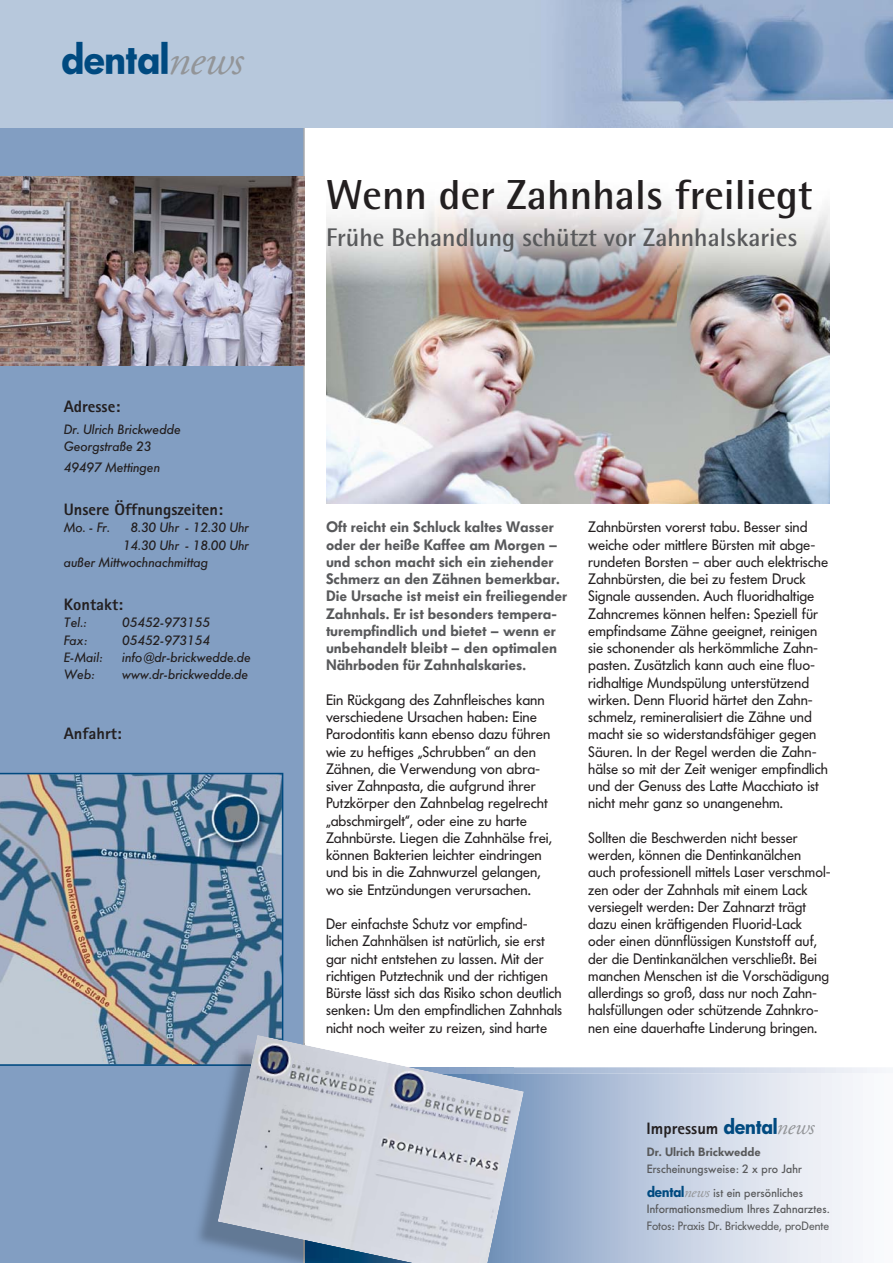
<style>
.page{position:relative;width:893px;height:1263px;background:#fff}
.page>*{position:absolute;margin:0;border:0;box-sizing:border-box;transform-origin:0 0}
.t1{font:800 43.2px "Futura BQ";letter-spacing:-.04em;color:#004a80}
.t2{font:700 42px "Rotis Semi Sans";color:#231f20}
.t3{font:700 25.5px "Rotis Semi Sans";color:#58595b}
.t4{font:800 16.5px "Rotis Sans Serif";color:#231f20}
.t5{font:15px/17.2px "Futura BQ";color:#231f20}
.t6{font:600 15px/17.2px "Futura BQ";color:#58595b}
.t7{font:italic 500 13.5px/17.2px "Futura BQ";color:#231f20}
.t8{font:500 12px/24px "Futura BQ";color:#58595b}
.t9{font:12px "Futura BQ";color:#58595b}
.t10{font:600 12px "Futura BQ";color:#58595b}
.s1{font-family:"Adobe Garamond";font-weight:400;font-style:italic;font-size:44.1px;color:#939598}
.s2{font-family:"Futura BQ";font-size:21.6px;color:#004a80}
.s3{font-family:"Adobe Garamond";font-weight:400;font-style:italic;font-size:22.05px;color:#939598}
.s4{font-weight:800;font-size:15px;color:#004a80}
.s5{font-family:"Adobe Garamond";font-weight:400;font-style:italic;font-size:15px;color:#939598}
</style>
<div class="page">
<svg style="left:524px;top:1073px;width:336px;height:190px"></svg>
<svg style="left:524px;top:1067px;width:362px;height:6px"></svg>
<div style="left:0;top:128px;width:305px;height:1135px;background:#829ec2"></div>
<img style="left:0;top:0;width:893px;height:128px">
<svg style="left:0;top:773px;width:283px;height:293px"></svg>
<img style="left:0;top:177px;width:305px;height:188px">
<img style="left:326px;top:197px;width:503px;height:307px">
<img style="left:192px;top:1066px;width:26px;height:197px">
<img style="left:192px;top:1044px;width:26px;height:22px">
<img style="left:218px;top:1035px;width:306px;height:228px">
<h1 class="t1" style="left:61px;top:34px;width:184px">dental<span class="s1">news</span></h1>
<p class="t4" style="left:64px;top:401px;width:58px">Adresse:</p>
<p class="t7" style="left:64px;top:421px;width:118px">Dr. Ulrich Brickwedde<br>Georgstraße 23</p>
<p class="t7" style="left:64px;top:460px;width:98px">49497 Mettingen</p>
<p class="t4" style="left:64px;top:504px;width:161px">Unsere Öffnungszeiten:</p>
<p class="t7" style="left:64px;top:520px;width:48px">Mo. - Fr.</p>
<p class="t7" style="left:131px;top:520px;width:120px">8.30 Uhr - 12.30 Uhr</p>
<p class="t7" style="left:123px;top:537px;width:128px">14.30 Uhr - 18.00 Uhr</p>
<p class="t7" style="left:64px;top:555px;width:146px">außer Mittwochnachmittag</p>
<p class="t4" style="left:64px;top:599px;width:61px">Kontakt:</p>
<p class="t7" style="left:64px;top:615px;width:24px">Tel.:</p>
<p class="t7" style="left:122px;top:615px;width:89px">05452-973155</p>
<p class="t7" style="left:64px;top:632px;width:25px">Fax:</p>
<p class="t7" style="left:122px;top:632px;width:89px">05452-973154</p>
<p class="t7" style="left:64px;top:650px;width:40px">E-Mail:</p>
<p class="t7" style="left:122px;top:650px;width:130px">info@dr-brickwedde.de</p>
<p class="t7" style="left:64px;top:667px;width:32px">Web:</p>
<p class="t7" style="left:122px;top:667px;width:128px">www.dr-brickwedde.de</p>
<p class="t4" style="left:64px;top:728px;width:60px">Anfahrt:</p>
<h2 class="t2" style="left:326px;top:180px;width:488px">Wenn der Zahnhals freiliegt</h2>
<h3 class="t3" style="left:326px;top:229px;width:473px">Frühe Behandlung schützt vor Zahnhalskaries</h3>
<p class="t6" style="left:326px;top:519px;width:243px">Oft reicht ein Schluck kaltes Wasser oder der heiße Kaffee am Morgen – und schon macht sich ein ziehender Schmerz an den Zähnen bemerkbar.<br>Die Ursache ist meist ein freiliegender Zahnhals. Er ist besonders tempera&shy;turempfindlich und bietet – wenn er unbehandelt bleibt – den optimalen Nährboden für Zahnhalskaries.</p>
<p class="t5" style="left:326px;top:692px;width:227px">Ein Rückgang des Zahnfleisches kann verschiedene Ursachen haben: Eine Parodontitis kann ebenso dazu führen wie zu heftiges „Schrubben“ an den Zähnen, die Verwendung von abra&shy;siver Zahnpasta, die aufgrund ihrer Putzkörper den Zahnbelag regelrecht „abschmirgelt“, oder eine zu harte Zahnbürste. Liegen die Zahnhälse frei, können Bakterien leichter eindringen und bis in die Zahnwurzel gelangen, wo sie Entzündungen verursachen.</p>
<p class="t5" style="left:326px;top:916px;width:238px">Der einfachste Schutz vor empfind&shy;lichen Zahnhälsen ist natürlich, sie erst gar nicht entstehen zu lassen. Mit der richtigen Putztechnik und der richtigen Bürste lässt sich das Risiko schon deutlich senken: Um den empfindlichen Zahnhals nicht noch weiter zu reizen, sind harte</p>
<p class="t5" style="left:588px;top:519px;width:241px">Zahnbürsten vorerst tabu. Besser sind weiche oder mittlere Bürsten mit abge&shy;rundeten Borsten – aber auch elektrische Zahnbürsten, die bei zu festem Druck Signale aussenden. Auch fluoridhaltige Zahncremes können helfen: Speziell für empfindsame Zähne geeignet, reinigen sie schonender als herkömmliche Zahn&shy;pasten. Zusätzlich kann auch eine fluo&shy;ridhaltige Mundspülung unterstützend wirken. Denn Fluorid härtet den Zahn&shy;schmelz, remineralisiert die Zähne und macht sie so widerstandsfähiger gegen Säuren. In der Regel werden die Zahn&shy;hälse so mit der Zeit weniger empfindlich und der Genuss des Latte Macchiato ist nicht mehr ganz so unangenehm.</p>
<p class="t5" style="left:588px;top:830px;width:244px">Sollten die Beschwerden nicht besser werden, können die Dentinkanälchen auch professionell mittels Laser verschmol&shy;zen oder der Zahnhals mit einem Lack versiegelt werden: Der Zahnarzt trägt dazu einen kräftigenden Fluorid-Lack oder einen dünnflüssigen Kunststoff auf, der die Dentinkanälchen verschließt. Bei manchen Menschen ist die Vorschädigung allerdings so groß, dass nur noch Zahn&shy;halsfüllungen oder schützende Zahnkro&shy;nen eine dauerhafte Linderung bringen.</p>
<p class="t4" style="left:647px;top:1122px;width:169px">Impressum <span class="s2">dental</span><span class="s3">news</span></p>
<p class="t10" style="left:647px;top:1147px;width:115px">Dr. Ulrich Brickwedde</p>
<p class="t8" style="left:647px;top:1158px;width:158px">Erscheinungsweise: 2 x pro Jahr <span class="s4">dental</span><span class="s5">news</span> ist ein persönliches</p>
<p class="t8" style="left:647px;top:1198px;width:184px">Informationsmedium Ihres Zahnarztes.</p>
<p class="t9" style="left:647px;top:1221px;width:184px">Fotos: Praxis Dr. Brickwedde, proDente</p>
</div>
